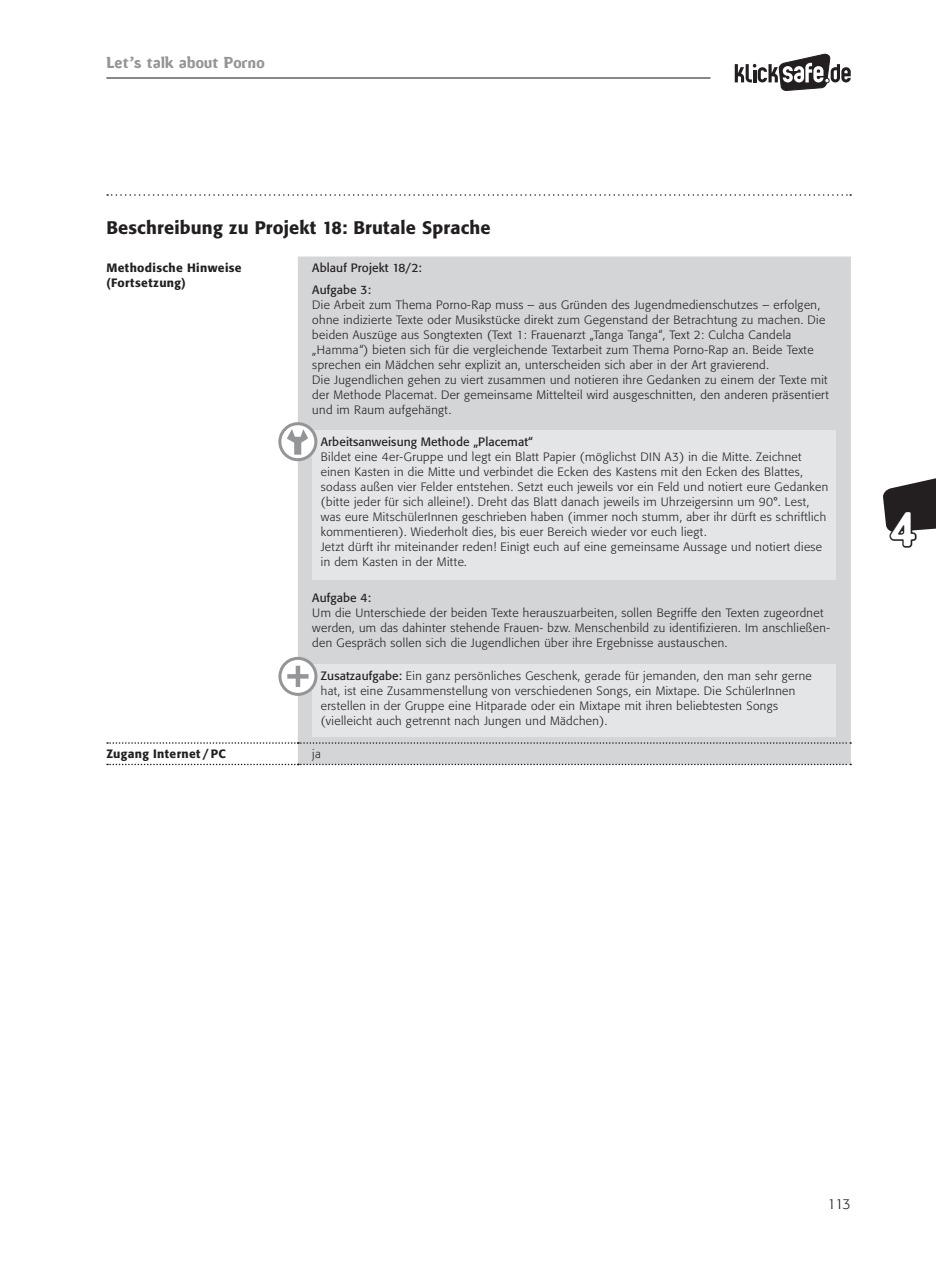
<style>
.page{position:relative;width:936px;height:1263px;background:#fff}
.page>*{position:absolute;margin:0;border:0;box-sizing:border-box;transform-origin:0 0}
.t1{font:45px "Amoebia Drop";color:#fff}
.t2{font:500 18px "Formata BQ";letter-spacing:.01em;color:#231f20}
.t3{font:15px "Amoebia Drop";letter-spacing:.02em;color:#939598}
.t4{font:300 14.25px "Formata BQ";color:#231f20}
.t5{font:300 12px/15px "Formata BQ";letter-spacing:.03em;color:#231f20}
.t6{font:500 12px/15px "Formata BQ";letter-spacing:.03em;color:#231f20}
.t7{font:12px/22.5px "Formata BQ";letter-spacing:.01em;color:#231f20}
.s1{font-weight:400}
</style>
<div class="page">
<svg style="left:734px;top:53px;width:116px;height:38px"></svg>
<hr style="left:106px;top:77px;width:604px;height:2px;background:#231f20">
<svg style="left:107px;top:194px;width:744px;height:2px"></svg>
<svg style="left:883px;top:478px;width:52px;height:70px"></svg>
<div style="left:298px;top:257px;width:552px;height:507px;background:#d4d5d7"></div>
<svg style="left:107px;top:742px;width:744px;height:2px"></svg>
<svg style="left:107px;top:764px;width:744px;height:1px"></svg>
<div style="left:312px;top:430px;width:523px;height:149px;background:#e4e5e7"></div>
<div style="left:312px;top:664px;width:523px;height:73px;background:#e4e5e7"></div>
<svg style="left:278px;top:421px;width:41px;height:42px"></svg>
<svg style="left:278px;top:655px;width:41px;height:42px"></svg>
<div style="left:287px;top:674px;width:21px;height:5px;background:#939598"></div>
<hr style="left:296px;top:666px;width:4px;height:21px;background:#939598">
<p class="t3" style="left:106px;top:55px;width:160px">Let’s talk about Porno</p>
<p class="t2" style="left:106px;top:217px;width:386px">Beschreibung zu Projekt 18: Brutale Sprache</p>
<p class="t6" style="left:106px;top:260px;width:137px">Methodische Hinweise (Fortsetzung)</p>
<p class="t7" style="left:312px;top:256px;width:111px">Ablauf Projekt 18/2:<br>Aufgabe 3:</p>
<p class="t5" style="left:312px;top:298px;width:518px">Die Arbeit zum Thema Porno-Rap muss – aus Gründen des Jugendmedienschutzes – erfolgen, ohne indizierte Texte oder Musikstücke direkt zum Gegenstand der Betrachtung zu machen. Die beiden Auszüge aus Songtexten (Text 1: Frauenarzt „Tanga Tanga“, Text 2: Culcha Candela „Hamma“) bieten sich für die vergleichende Textarbeit zum Thema Porno-Rap an. Beide Texte sprechen ein Mädchen sehr explizit an, unterscheiden sich aber in der Art gravierend.<br>Die Jugendlichen gehen zu viert zusammen und notieren ihre Gedanken zu einem der Texte mit der Methode Placemat. Der gemeinsame Mittelteil wird ausgeschnitten, den anderen präsentiert und im Raum aufgehängt.</p>
<p class="t5" style="left:321px;top:434px;width:509px"><span class="s1">Arbeitsanweisung Methode „Placemat“<br></span>Bildet eine 4er-Gruppe und legt ein Blatt Papier (möglichst DIN A3) in die Mitte. Zeichnet einen Kasten in die Mitte und verbindet die Ecken des Kastens mit den Ecken des Blattes, sodass außen vier Felder entstehen. Setzt euch jeweils vor ein Feld und notiert eure Gedanken (bitte jeder für sich alleine!). Dreht das Blatt danach jeweils im Uhrzeigersinn um 90°. Lest, was eure MitschülerInnen geschrieben haben (immer noch stumm, aber ihr dürft es schriftlich kommentieren). Wiederholt dies, bis euer Bereich wieder vor euch liegt.<br>Jetzt dürft ihr miteinander reden! Einigt euch auf eine gemeinsame Aussage und notiert diese in dem Kasten in der Mitte.</p>
<p class="t5" style="left:312px;top:590px;width:519px"><span class="s1">Aufgabe 4:<br></span>Um die Unterschiede der beiden Texte herauszuarbeiten, sollen Begriffe den Texten zugeordnet werden, um das dahinter stehende Frauen- bzw. Menschenbild zu identifizieren. Im anschließen&shy;den Gespräch sollen sich die Jugendlichen über ihre Ergebnisse austauschen.</p>
<p class="t5" style="left:321px;top:669px;width:492px"><span class="s1">Zusatzaufgabe:</span> Ein ganz persönliches Geschenk, gerade für jemanden, den man sehr gerne hat, ist eine Zusammenstellung von verschiedenen Songs, ein Mixtape. Die SchülerInnen erstellen in der Gruppe eine Hitparade oder ein Mixtape mit ihren beliebtesten Songs (vielleicht auch getrennt nach Jungen und Mädchen).</p>
<p class="t6" style="left:106px;top:747px;width:121px">Zugang Internet / PC</p>
<p class="t5" style="left:312px;top:747px;width:10px">ja</p>
<p class="t1" style="left:889px;top:506px;width:26px">4</p>
<p class="t4" style="left:827px;top:1196px;width:25px">113</p>
</div>
